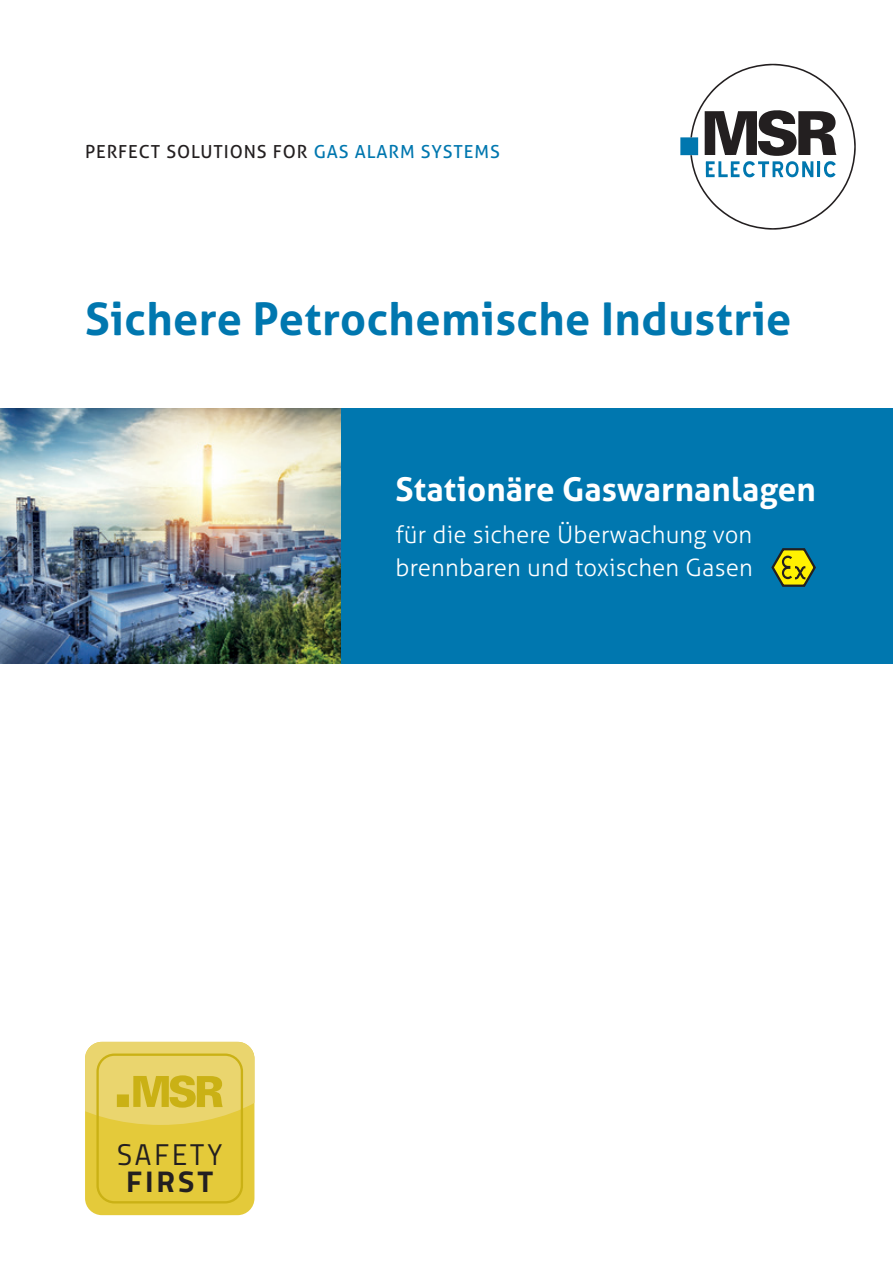
<style>
.page{position:relative;width:893px;height:1263px;background:#fff}
.page>*{position:absolute;margin:0;border:0;box-sizing:border-box;transform-origin:0 0}
.t1{font:700 45px "Aller";letter-spacing:.01em;color:#0077af}
.t2{font:700 33px "Aller";letter-spacing:.005em;color:#fff}
.t3{font:30px "Titillium Regular Upright";letter-spacing:.1em;color:#231f20}
.t4{font:700 30px "Titillium";letter-spacing:.1em;color:#231f20}
.t5{font:300 24px "Aller";letter-spacing:.005em;color:#fff}
.t6{font:18px "Aller";letter-spacing:.05em;color:#231f20}
.s1{color:#0077af}
</style>
<div class="page">
<div style="left:340px;top:408px;width:553px;height:255px;background:#0077af"></div>
<img style="left:0;top:408px;width:340px;height:255px">
<svg style="left:680px;top:64px;width:176px;height:166px"></svg>
<div style="left:85px;top:1042px;width:169px;height:173px;background:#e4ca3a;border-radius:17px"></div>
<div style="left:96px;top:1053px;width:147px;height:150px;border:2px solid #cab115;border-radius:17px"></div>
<svg style="left:85px;top:1042px;width:169px;height:83px;background:#e3cd5a"></svg>
<svg style="left:771px;top:548px;width:45px;height:39px"></svg>
<p class="t6" style="left:85px;top:140px;width:416px">PERFECT SOLUTIONS FOR <span class="s1">GAS ALARM SYSTEMS</span></p>
<p class="t1" style="left:85px;top:291px;width:708px">Sichere Petrochemische Industrie</p>
<p class="t2" style="left:395px;top:468px;width:422px">Stationäre Gaswarnanlagen</p>
<p class="t5" style="left:395px;top:520px;width:358px">für die sichere Überwachung von</p>
<p class="t5" style="left:395px;top:553px;width:359px">brennbaren und toxischen Gasen</p>
<p class="t3" style="left:117px;top:1132px;width:107px">SAFETY</p>
<p class="t4" style="left:126px;top:1159px;width:89px">FIRST</p>
</div>
